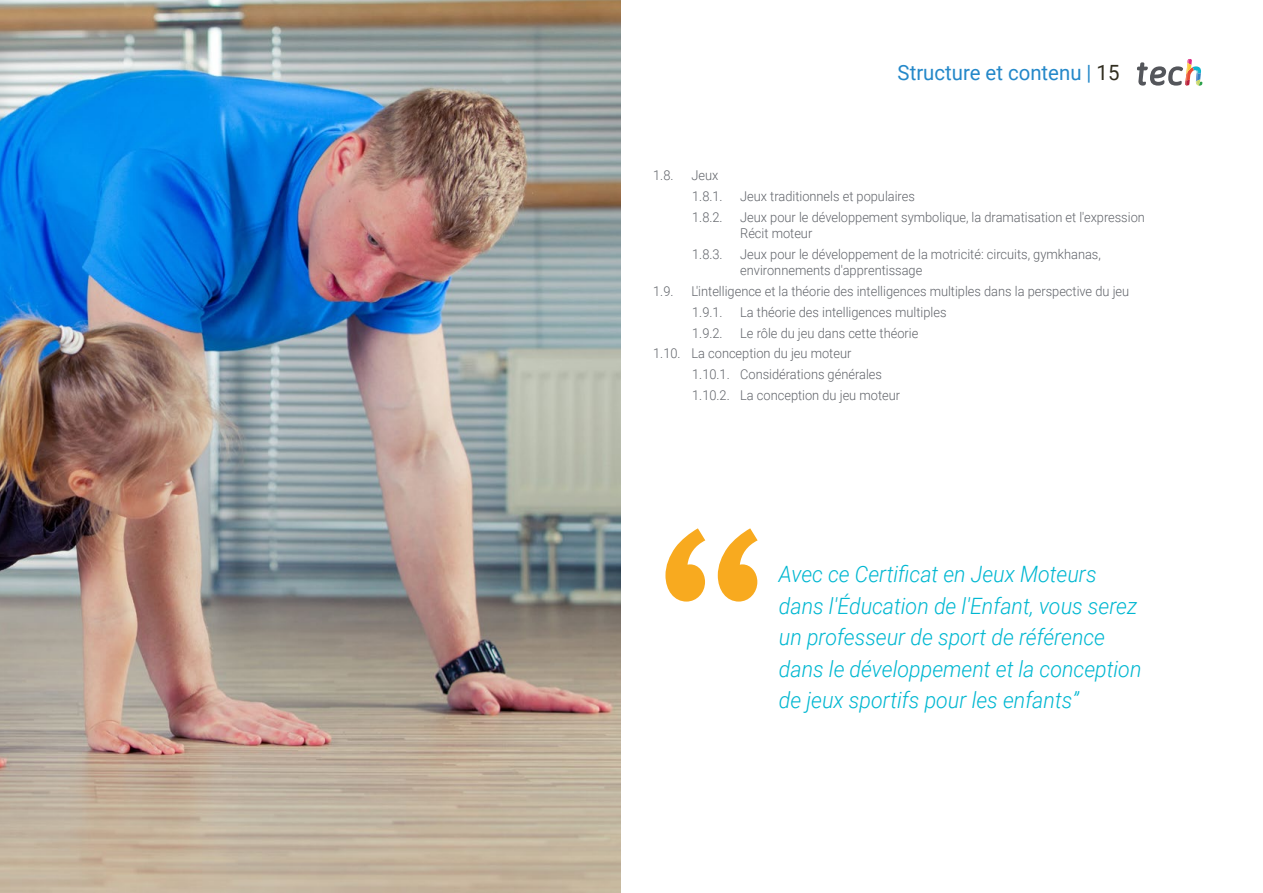
<style>
.page{position:relative;width:1263px;height:893px;background:#fff}
.page>*{position:absolute;margin:0;border:0;box-sizing:border-box;transform-origin:0 0}
.t1{font:italic 300 22.5px/31.5px "Roboto";color:#00b7d1;scale:.95 1}
.t2{font:21px "Roboto";color:#2488c9}
.t3{font:300 13.5px/20.7px "Roboto";color:#61646a;scale:.95 1}
.s1{color:#312e20}
</style>
<div class="page">
<svg style="left:1137px;top:59px;width:65px;height:27px"></svg>
<img style="left:0;top:0;width:621px;height:893px">
<svg style="left:665px;top:528px;width:93px;height:74px"></svg>
<h2 class="t2" style="left:898px;top:57px;width:223px">Structure et contenu | <span class="s1">15</span></h2>
<p class="t3" style="left:653px;top:165px;width:23px">1.8.</p>
<p class="t3" style="left:691px;top:165px;width:34px">Jeux<br>1.8.1.</p>
<p class="t3" style="left:740px;top:185px;width:185px">Jeux traditionnels et populaires</p>
<p class="t3" style="left:692px;top:206px;width:34px">1.8.2.</p>
<p class="t3" style="left:740px;top:208px;width:427px;line-height:16.5px">Jeux pour le développement symbolique, la dramatisation et l'expression<br>Récit moteur</p>
<p class="t3" style="left:692px;top:243px;width:34px">1.8.3.</p>
<p class="t3" style="left:740px;top:245px;width:381px;line-height:16.5px">Jeux pour le développement de la motricité: circuits, gymkhanas, environnements d'apprentissage</p>
<p class="t3" style="left:653px;top:281px;width:23px">1.9.</p>
<p class="t3" style="left:691px;top:281px;width:462px">L'intelligence et la théorie des intelligences multiples dans la perspective du jeu<br>1.9.1.</p>
<p class="t3" style="left:740px;top:301px;width:219px">La théorie des intelligences multiples</p>
<p class="t3" style="left:692px;top:322px;width:34px">1.9.2.</p>
<p class="t3" style="left:740px;top:322px;width:189px">Le rôle du jeu dans cette théorie</p>
<p class="t3" style="left:653px;top:343px;width:210px">1.10. La conception du jeu moteur</p>
<p class="t3" style="left:692px;top:364px;width:201px">1.10.1. Considérations générales</p>
<p class="t3" style="left:692px;top:384px;width:220px">1.10.2. La conception du jeu moteur</p>
<h1 class="t1" style="left:779px;top:558px;width:383px">Avec ce Certificat en Jeux Moteurs dans l'Éducation de l'Enfant, vous serez un professeur de sport de référence dans le développement et la conception de jeux sportifs pour les enfants”</h1>
</div>
